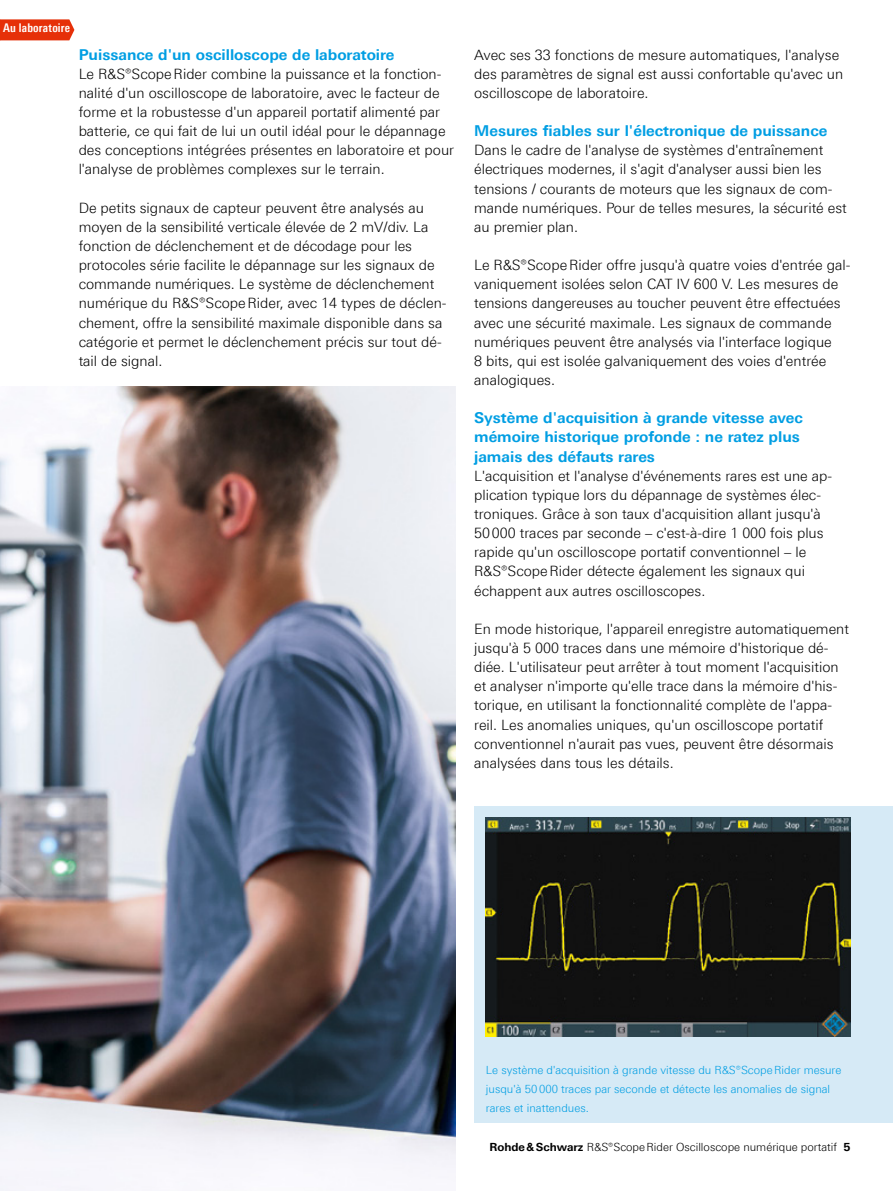
<style>
.page{position:relative;width:893px;height:1191px;background:#fff}
.page>*{position:absolute;margin:0;border:0;box-sizing:border-box;transform-origin:0 0}
.t1{font:700 15px/19.2px "Linotype Univers 630";color:#009ee3}
.t2{font:300 14.25px/19.2px "Linotype Univers 330";color:#000}
.t3{font:700 12px "Linotype Univers 620 Cn";letter-spacing:.015em;color:#fff}
.t4{font:300 11.25px/19.2px "Linotype Univers 330";color:#009ee3}
.t5{font:300 11.25px "Linotype Univers 330";color:#000}
.s1{font-family:"Linotype Univers 630";font-weight:700}
</style>
<div class="page">
<img style="left:0;top:386px;width:455px;height:805px">
<div style="left:474px;top:806px;width:419px;height:317px;background:#d6eaf6"></div>
<img style="left:486px;top:817px;width:364px;height:219px">
<svg style="left:0;top:19px;width:74px;height:21px;background:#e73914"></svg>
<p class="t3" style="left:3px;top:21px;width:68px">Au laboratoire</p>
<p class="t1" style="left:79px;top:44px;width:317px">Puissance d'un oscilloscope de laboratoire</p>
<p class="t2" style="left:79px;top:64px;width:377px">Le R&amp;S®ScopeRider combine la puissance et la fonction&shy;nalité d'un oscilloscope de laboratoire, avec le facteur de forme et la robustesse d'un appareil portatif alimenté par batterie, ce qui fait de lui un outil idéal pour le dépannage des conceptions intégrées présentes en laboratoire et pour l'analyse de problèmes complexes sur le terrain.</p>
<p class="t2" style="left:79px;top:198px;width:369px">De petits signaux de capteur peuvent être analysés au moyen de la sensibilité verticale élevée de 2 mV/div. La fonction de déclenchement et de décodage pour les protocoles série facilite le dépannage sur les signaux de commande numériques. Le système de déclenchement numérique du R&amp;S®ScopeRider, avec 14 types de déclen&shy;chement, offre la sensibilité maximale disponible dans sa catégorie et permet le déclenchement précis sur tout dé&shy;tail de signal.</p>
<p class="t2" style="left:474px;top:45px;width:371px">Avec ses 33 fonctions de mesure automatiques, l'analyse des paramètres de signal est aussi confortable qu'avec un oscilloscope de laboratoire.</p>
<p class="t1" style="left:474px;top:121px;width:355px">Mesures fiables sur l'électronique de puissance</p>
<p class="t2" style="left:474px;top:140px;width:374px">Dans le cadre de l'analyse de systèmes d'entraînement électriques modernes, il s'agit d'analyser aussi bien les tensions / courants de moteurs que les signaux de com&shy;mande numériques. Pour de telles mesures, la sécurité est au premier plan.</p>
<p class="t2" style="left:474px;top:255px;width:378px">Le R&amp;S®ScopeRider offre jusqu'à quatre voies d'entrée gal&shy;vaniquement isolées selon CAT IV 600 V. Les mesures de tensions dangereuses au toucher peuvent être effectuées avec une sécurité maximale. Les signaux de commande numériques peuvent être analysés via l'interface logique<br>8 bits, qui est isolée galvaniquement des voies d'entrée analogiques.</p>
<p class="t1" style="left:474px;top:408px;width:330px">Système d'acquisition à grande vitesse avec mémoire historique profonde : ne ratez plus jamais des défauts rares</p>
<p class="t2" style="left:474px;top:466px;width:360px">L'acquisition et l'analyse d'événements rares est une ap&shy;plication typique lors du dépannage de systèmes élec&shy;troniques. Grâce à son taux d'acquisition allant jusqu'à 50000 traces par seconde – c'est-à-dire 1 000 fois plus rapide qu'un oscilloscope portatif conventionnel – le R&amp;S®ScopeRider détecte également les signaux qui échappent aux autres oscilloscopes.</p>
<p class="t2" style="left:474px;top:619px;width:376px">En mode historique, l'appareil enregistre automatiquement jusqu'à 5 000 traces dans une mémoire d'historique dé&shy;diée. L'utilisateur peut arrêter à tout moment l'acquisition et analyser n'importe qu'elle trace dans la mémoire d'his&shy;torique, en utilisant la fonctionnalité complète de l'appa&shy;reil. Les anomalies uniques, qu'un oscilloscope portatif conventionnel n'aurait pas vues, peuvent être désormais analysées dans tous les détails.</p>
<p class="t4" style="left:486px;top:1060px;width:357px">Le système d'acquisition à grande vitesse du R&amp;S®ScopeRider mesure jusqu'à 50 000 traces par seconde et détecte les anomalies de signal rares et inattendues.</p>
<p class="t5" style="left:489px;top:1140px;width:362px"><span class="s1">Rohde&amp;Schwarz</span> R&amp;S®ScopeRider Oscilloscope numérique portatif <span class="s1">5</span></p>
</div>
